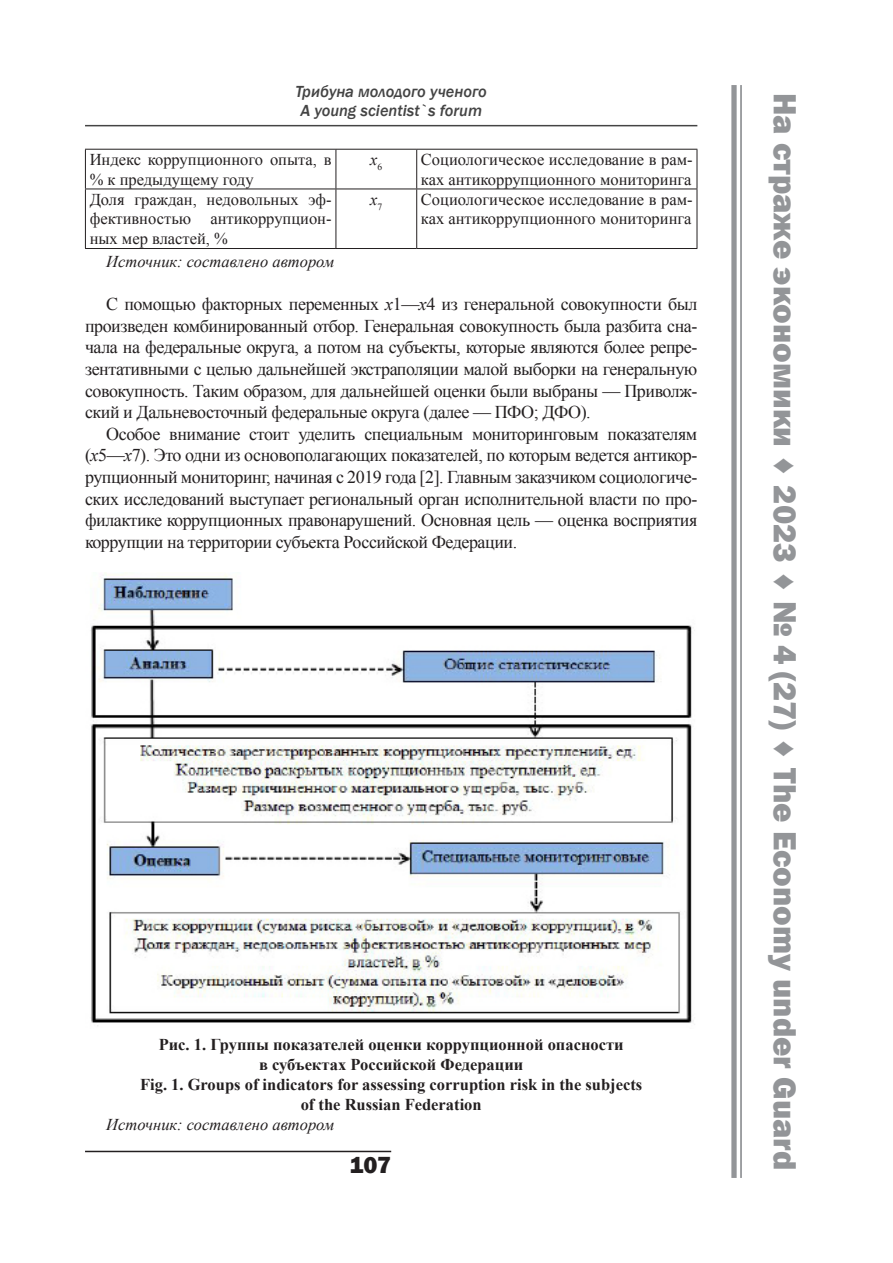
<style>
.page{position:relative;width:893px;height:1263px;background:#fff}
.page>*{position:absolute;margin:0;border:0;box-sizing:border-box;transform-origin:0 0}
.t1{font:800 33px "Franklin Gothic";color:#939598}
.t2{font:800 24px "Franklin Gothic";color:#231f20}
.BodyText{font:18px/21.6px "Times New Roman";letter-spacing:-.025em;color:#231f20;text-align:justify}
.BodyText-2{font:16.5px/19.8px "Times New Roman";color:#231f20}
.BodyText-3{font:700 16.5px/19.8px "Times New Roman";color:#231f20;text-align:center}
.BodyText-4{font:italic 16.5px "Times New Roman";color:#231f20}
.t3{font:italic 500 16.5px/19.8px "Franklin Gothic";color:#444}
.s1{font-style:italic}
</style>
<div class="page">
<hr style="left:85px;top:1151px;width:306px;height:1px;background:#231f20">
<hr style="left:740px;top:85px;width:2px;height:1093px;background:#939598">
<div style="left:731px;top:85px;width:6px;height:1093px;background:#939598"></div>
<hr style="left:85px;top:125px;width:612px;height:1px;background:#444">
<hr style="left:85px;top:149px;width:251px;height:1px;background:#231f20">
<hr style="left:336px;top:149px;width:81px;height:1px;background:#231f20">
<hr style="left:417px;top:149px;width:280px;height:1px;background:#231f20">
<hr style="left:85px;top:189px;width:251px;height:1px;background:#231f20">
<hr style="left:336px;top:189px;width:81px;height:1px;background:#231f20">
<hr style="left:417px;top:189px;width:280px;height:1px;background:#231f20">
<hr style="left:85px;top:248px;width:251px;height:1px;background:#231f20">
<hr style="left:336px;top:248px;width:81px;height:1px;background:#231f20">
<hr style="left:417px;top:248px;width:280px;height:1px;background:#231f20">
<hr style="left:85px;top:150px;width:1px;height:39px;background:#231f20">
<hr style="left:85px;top:189px;width:1px;height:59px;background:#231f20">
<hr style="left:336px;top:150px;width:1px;height:39px;background:#231f20">
<hr style="left:416px;top:150px;width:1px;height:39px;background:#231f20">
<hr style="left:697px;top:150px;width:1px;height:39px;background:#231f20">
<hr style="left:336px;top:189px;width:1px;height:59px;background:#231f20">
<hr style="left:416px;top:189px;width:1px;height:59px;background:#231f20">
<hr style="left:697px;top:189px;width:1px;height:59px;background:#231f20">
<img style="left:90px;top:573px;width:605px;height:453px">
<p class="t3" style="left:295px;top:81px;width:193px">Трибуна молодого ученого<br>A young scientist`s forum</p>
<p class="BodyText-2" style="left:90px;top:149px;width:243px">Индекс коррупционного опыта, в % к предыдущему году</p>
<p class="BodyText-4" style="left:370px;top:148px;width:14px">x<sub>6</sub></p>
<p class="BodyText-2" style="left:421px;top:149px;width:273px">Социологическое исследование в рам&shy;ках антикоррупционного мониторинга</p>
<p class="BodyText-2" style="left:90px;top:189px;width:243px;text-align:justify">Доля граждан, недовольных эф&shy;фективностью антикоррупцион&shy;ных мер властей, %</p>
<p class="BodyText-4" style="left:370px;top:188px;width:14px">x<sub>7</sub></p>
<p class="BodyText-2" style="left:421px;top:189px;width:273px">Социологическое исследование в рам&shy;ках антикоррупционного мониторинга</p>
<p class="BodyText-4" style="left:106px;top:250px;width:230px">Источник: составлено автором</p>
<p class="BodyText" style="left:85px;top:293px;width:614px;text-indent:21px">С помощью факторных переменных <span class="s1">x</span>1—<span class="s1">x</span>4 из генеральной совокупности был произведен комбинированный отбор. Генеральная совокупность была разбита сна&shy;чала на федеральные округа, а потом на субъекты, которые являются более репре&shy;зентативными с целью дальнейшей экстраполяции малой выборки на генеральную совокупность. Таким образом, для дальнейшей оценки были выбраны — Приволж&shy;ский и Дальневосточный федеральные округа (далее — ПФО; ДФО).</p>
<p class="BodyText" style="left:85px;top:423px;width:614px;text-indent:21px">Особое внимание стоит уделить специальным мониторинговым показателям (<span class="s1">x</span>5—<span class="s1">x</span>7). Это одни из основополагающих показателей, по которым ведется антикор&shy;рупционный мониторинг, начиная с 2019 года [2]. Главным заказчиком социологиче&shy;ских исследований выступает региональный орган исполнительной власти по про&shy;филактике коррупционных правонарушений. Основная цель — оценка восприятия коррупции на территории субъекта Российской Федерации.</p>
<p class="BodyText-3" style="left:159px;top:1034px;width:467px">Рис. 1. Группы показателей оценки коррупционной опасности в субъектах Российской Федерации</p>
<p class="BodyText-3" style="left:140px;top:1074px;width:504px">Fig. 1. Groups of indicators for assessing corruption risk in the subjects of the Russian Federation</p>
<p class="BodyText-4" style="left:106px;top:1113px;width:230px">Источник: составлено автором</p>
<h2 class="t2" style="left:350px;top:1150px;width:43px">107</h2>
<h1 class="t1" style="left:806px;top:93px;width:1079px;rotate:90deg">На страже экономики ♦ 2023 ♦ № 4 (27) ♦ The Economy under Guard</h1>
</div>
